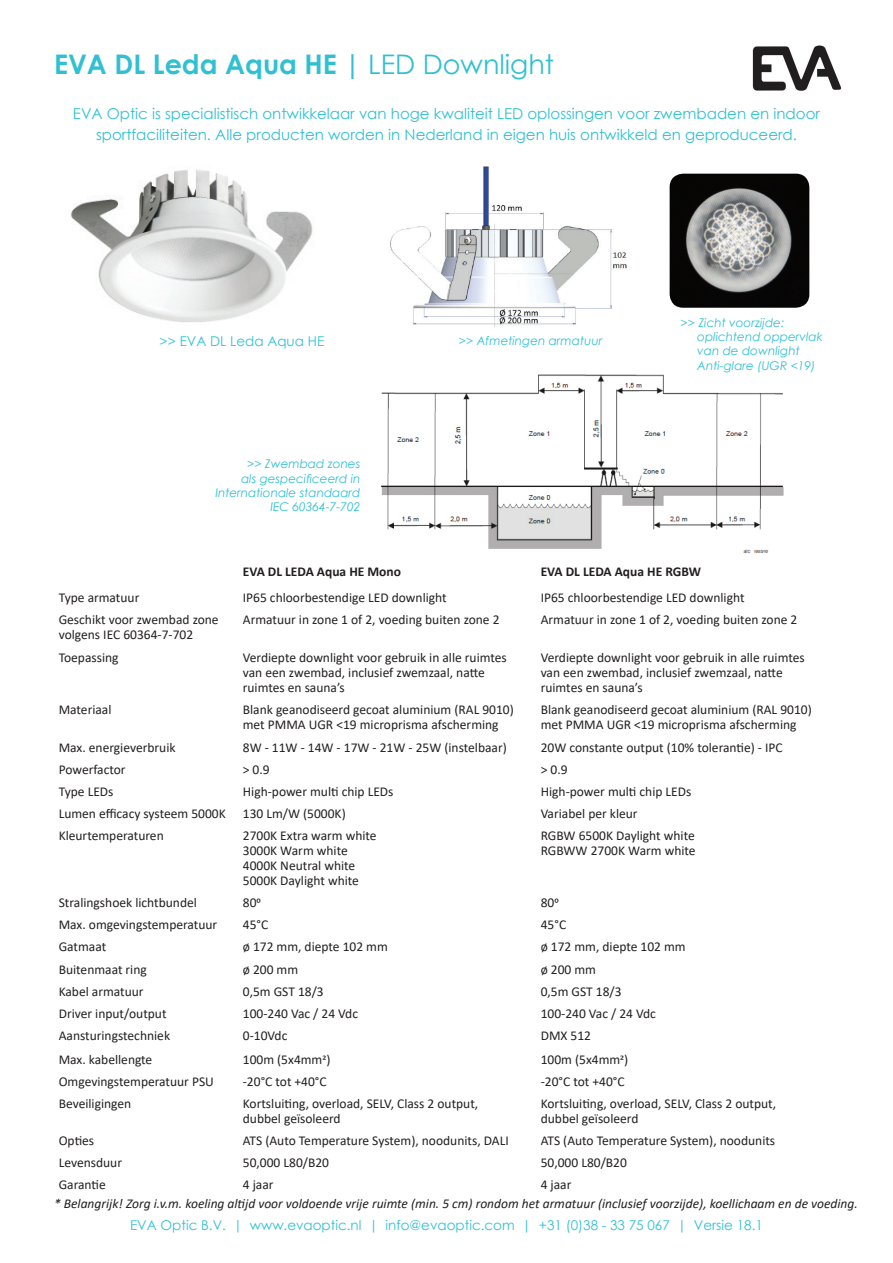
<style>
.page{position:relative;width:893px;height:1263px;background:#fff}
.page>*{position:absolute;margin:0;border:0;box-sizing:border-box;transform-origin:0 0}
.t1{font:700 27px "Century Gothic";color:#30c0d2}
.t2{font:15px/21px "Century Gothic";color:#30c0d2;text-align:center}
.t3{font:13.5px/15px "Calibri";color:#231f20}
.t4{font:italic 13.5px "Calibri";color:#231f20}
.t5{font:13.5px "Century Gothic";color:#30c0d2}
.t6{font:700 13.5px "Calibri";color:#231f20}
.t7{font:italic 12px/14.4px "Century Gothic";color:#30c0d2}
.s1{font-weight:400}
</style>
<div class="page">
<img style="left:381px;top:374px;width:403px;height:180px">
<img style="left:752px;top:45px;width:90px;height:46px">
<img style="left:670px;top:174px;width:139px;height:134px">
<img style="left:390px;top:166px;width:237px;height:160px">
<img style="left:71px;top:169px;width:242px;height:153px">
<h1 class="t1" style="left:54px;top:44px;width:502px">EVA DL Leda Aqua HE | <span class="s1">LED Downlight</span></h1>
<p class="t2" style="left:73px;top:103px;width:748px">EVA Optic is specialistisch ontwikkelaar van hoge kwaliteit LED oplossingen voor zwembaden en indoor sportfaciliteiten. Alle producten worden in Nederland in eigen huis ontwikkeld en geproduceerd.</p>
<p class="t5" style="left:160px;top:332px;width:166px">&gt;&gt; EVA DL Leda Aqua HE</p>
<p class="t7" style="left:459px;top:333px;width:145px">&gt;&gt; Afmetingen armatuur</p>
<p class="t7" style="left:215px;top:456px;width:147px;text-align:right">&gt;&gt; Zwembad zones<br>als gespecificeerd in<br>Internationale standaard<br>IEC 60364-7-702</p>
<p class="t7" style="left:697px;top:315px;width:127px;text-indent:-17px">&gt;&gt; Zicht voorzijde: oplichtend oppervlak van de downlight<br>Anti-glare (UGR &lt;19)</p>
<p class="t6" style="left:243px;top:562px;width:160px">EVA DL LEDA Aqua HE Mono</p>
<p class="t6" style="left:541px;top:562px;width:162px">EVA DL LEDA Aqua HE RGBW</p>
<p class="t3" style="left:59px;top:589px;width:82px">Type armatuur</p>
<p class="t3" style="left:243px;top:589px;width:205px">IP65 chloorbestendige LED downlight</p>
<p class="t3" style="left:541px;top:589px;width:205px">IP65 chloorbestendige LED downlight</p>
<p class="t3" style="left:59px;top:612px;width:161px">Geschikt voor zwembad zone volgens IEC 60364-7-702</p>
<p class="t3" style="left:243px;top:612px;width:258px">Armatuur in zone 1 of 2, voeding buiten zone 2</p>
<p class="t3" style="left:541px;top:612px;width:258px">Armatuur in zone 1 of 2, voeding buiten zone 2</p>
<p class="t3" style="left:59px;top:650px;width:61px">Toepassing</p>
<p class="t3" style="left:243px;top:650px;width:266px">Verdiepte downlight voor gebruik in alle ruimtes van een zwembad, inclusief zwemzaal, natte ruimtes en sauna’s</p>
<p class="t3" style="left:541px;top:650px;width:266px">Verdiepte downlight voor gebruik in alle ruimtes van een zwembad, inclusief zwemzaal, natte ruimtes en sauna’s</p>
<p class="t3" style="left:59px;top:702px;width:54px">Materiaal</p>
<p class="t3" style="left:243px;top:702px;width:273px">Blank geanodiseerd gecoat aluminium (RAL 9010) met PMMA UGR &lt;19 microprisma afscherming</p>
<p class="t3" style="left:541px;top:702px;width:273px">Blank geanodiseerd gecoat aluminium (RAL 9010) met PMMA UGR &lt;19 microprisma afscherming</p>
<p class="t3" style="left:59px;top:739px;width:118px">Max. energieverbruik</p>
<p class="t3" style="left:243px;top:739px;width:265px">8W - 11W - 14W - 17W - 21W - 25W (instelbaar)</p>
<p class="t3" style="left:541px;top:739px;width:243px">20W constante output (10% tolerantie) - IPC</p>
<p class="t3" style="left:59px;top:761px;width:68px">Powerfactor</p>
<p class="t3" style="left:243px;top:761px;width:28px">&gt; 0.9</p>
<p class="t3" style="left:541px;top:761px;width:28px">&gt; 0.9</p>
<p class="t3" style="left:59px;top:783px;width:56px">Type LEDs</p>
<p class="t3" style="left:243px;top:783px;width:152px">High-power multi chip LEDs</p>
<p class="t3" style="left:541px;top:783px;width:152px">High-power multi chip LEDs</p>
<p class="t3" style="left:59px;top:805px;width:169px">Lumen efficacy systeem 5000K</p>
<p class="t3" style="left:243px;top:805px;width:104px">130 Lm/W (5000K)</p>
<p class="t3" style="left:541px;top:805px;width:98px">Variabel per kleur</p>
<p class="t3" style="left:59px;top:828px;width:107px">Kleurtemperaturen</p>
<p class="t3" style="left:243px;top:828px;width:135px">2700K Extra warm white<br>3000K Warm white<br>4000K Neutral white<br>5000K Daylight white</p>
<p class="t3" style="left:541px;top:828px;width:156px">RGBW 6500K Daylight white<br>RGBWW 2700K Warm white</p>
<p class="t3" style="left:59px;top:895px;width:140px">Stralingshoek lichtbundel</p>
<p class="t3" style="left:243px;top:895px;width:20px">800</p>
<p class="t3" style="left:541px;top:895px;width:20px">800</p>
<p class="t3" style="left:59px;top:917px;width:160px">Max. omgevingstemperatuur</p>
<p class="t3" style="left:243px;top:917px;width:27px">45°C</p>
<p class="t3" style="left:541px;top:917px;width:27px">45°C</p>
<p class="t3" style="left:59px;top:939px;width:49px">Gatmaat</p>
<p class="t3" style="left:243px;top:939px;width:147px">ø 172 mm, diepte 102 mm</p>
<p class="t3" style="left:541px;top:939px;width:147px">ø 172 mm, diepte 102 mm</p>
<p class="t3" style="left:59px;top:961px;width:90px">Buitenmaat ring</p>
<p class="t3" style="left:243px;top:961px;width:57px">ø 200 mm</p>
<p class="t3" style="left:541px;top:961px;width:57px">ø 200 mm</p>
<p class="t3" style="left:59px;top:983px;width:86px">Kabel armatuur</p>
<p class="t3" style="left:243px;top:983px;width:82px">0,5m GST 18/3</p>
<p class="t3" style="left:541px;top:983px;width:82px">0,5m GST 18/3</p>
<p class="t3" style="left:59px;top:1005px;width:109px">Driver input/output</p>
<p class="t3" style="left:243px;top:1005px;width:117px">100-240 Vac / 24 Vdc</p>
<p class="t3" style="left:541px;top:1005px;width:117px">100-240 Vac / 24 Vdc</p>
<p class="t3" style="left:59px;top:1028px;width:113px">Aansturingstechniek</p>
<p class="t3" style="left:243px;top:1028px;width:46px">0-10Vdc</p>
<p class="t3" style="left:541px;top:1028px;width:52px">DMX 512</p>
<p class="t3" style="left:59px;top:1051px;width:95px">Max. kabellengte</p>
<p class="t3" style="left:243px;top:1051px;width:89px">100m (5x4mm2)</p>
<p class="t3" style="left:541px;top:1051px;width:89px">100m (5x4mm2)</p>
<p class="t3" style="left:59px;top:1073px;width:157px">Omgevingstemperatuur PSU</p>
<p class="t3" style="left:243px;top:1073px;width:85px">-20°C tot +40°C</p>
<p class="t3" style="left:541px;top:1073px;width:85px">-20°C tot +40°C</p>
<p class="t3" style="left:59px;top:1095px;width:74px">Beveiligingen</p>
<p class="t3" style="left:243px;top:1095px;width:237px">Kortsluiting, overload, SELV, Class 2 output, dubbel geïsoleerd</p>
<p class="t3" style="left:541px;top:1095px;width:237px">Kortsluiting, overload, SELV, Class 2 output, dubbel geïsoleerd</p>
<p class="t3" style="left:59px;top:1133px;width:37px">Opties</p>
<p class="t3" style="left:243px;top:1133px;width:267px">ATS (Auto Temperature System), noodunits, DALI</p>
<p class="t3" style="left:541px;top:1133px;width:236px">ATS (Auto Temperature System), noodunits</p>
<p class="t3" style="left:59px;top:1155px;width:65px">Levensduur</p>
<p class="t3" style="left:243px;top:1155px;width:88px">50,000 L80/B20</p>
<p class="t3" style="left:541px;top:1155px;width:88px">50,000 L80/B20</p>
<p class="t3" style="left:59px;top:1177px;width:49px">Garantie</p>
<p class="t3" style="left:243px;top:1177px;width:32px">4 jaar</p>
<p class="t3" style="left:541px;top:1177px;width:32px">4 jaar</p>
<p class="t4" style="left:54px;top:1194px;width:805px">* Belangrijk! Zorg i.v.m. koeling altijd voor voldoende vrije ruimte (min. 5 cm) rondom het armatuur (inclusief voorzijde), koellichaam en de voeding.</p>
<p class="t5" style="left:130px;top:1215px;width:634px">EVA Optic B.V. | www.evaoptic.nl | info@evaoptic.com | +31 (0)38 - 33 75 067 | Versie 18.1</p>
</div>
